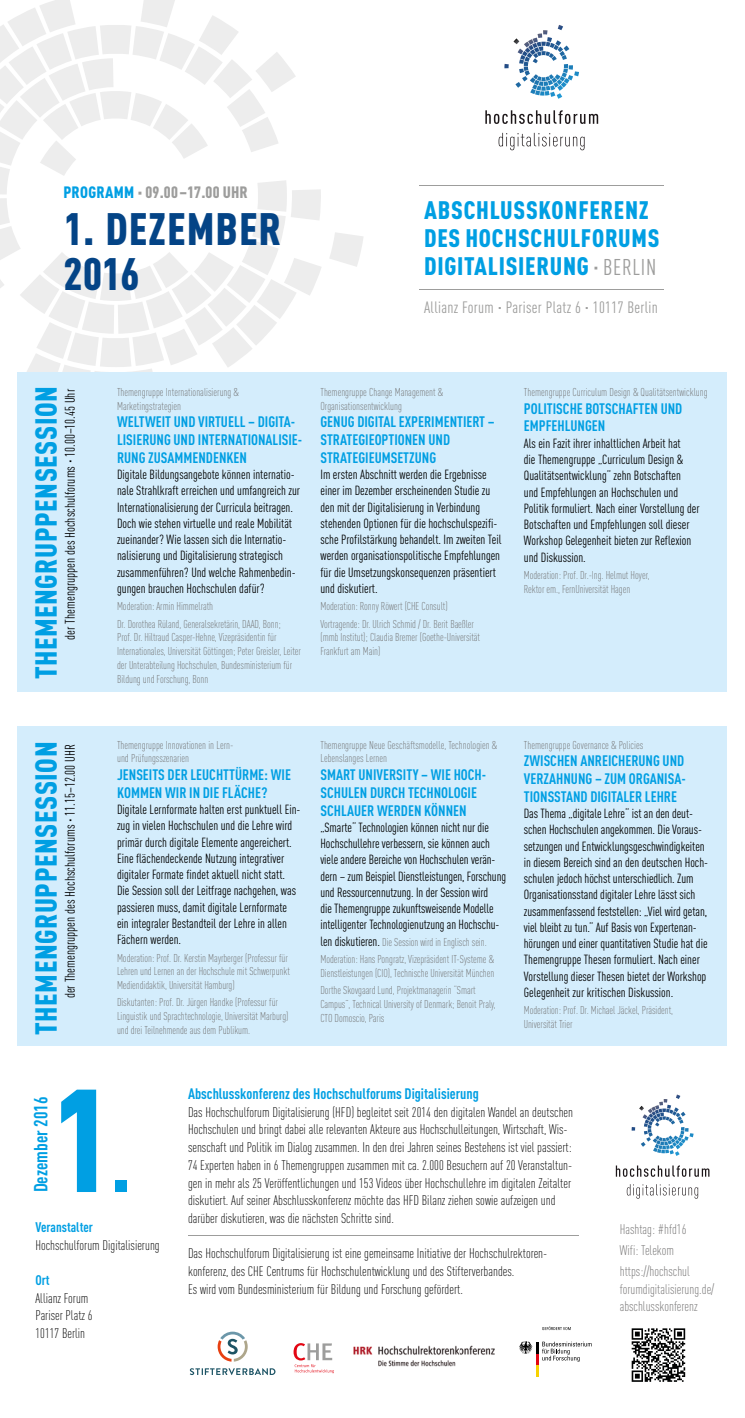
<style>
.page{position:relative;width:745px;height:1418px;background:#fff}
.page>*{position:absolute;margin:0;border:0;box-sizing:border-box;transform-origin:0 0}
.t1{font:900 143.75px "DIN Cond";color:#009fe3}
.t2{font:900 44.75px/45px "DIN Cond";letter-spacing:.02em;color:#044486}
.t3{font:900 30px "DIN Cond";letter-spacing:.02em;color:#009fe3}
.t4{font:900 25px/28.1px "DIN Cond";letter-spacing:.03em;color:#009fe3}
.t5{font:700 18.75px "DIN Cond";color:#009fe3}
.t6{font:16.25px "DIN Cond";letter-spacing:.02em;color:#9d9d9c}
.t7{font:900 16.25px "DIN Cond";letter-spacing:.02em;color:#9d9d9c}
.t8{font:700 15px/17.8px "DIN Cond";color:#009fe3}
.t9{font:300 13.75px/17.8px "DIN Cond";color:#000}
.t10{font:13.75px "DIN Cond";color:#000}
.t11{font:300 13.75px/21px "DIN Cond";color:#706f6f}
.t12{font:700 13.75px "DIN Cond";color:#009fe3}
.t13{font:13.12px/16.2px "DIN Cond";color:#000}
.t14{font:300 11.25px/13.8px "DIN Cond";letter-spacing:-.005em;color:#706f6f}
.s1{color:#009fe3}
.s2{font-weight:400;font-size:22.5px;color:#9d9d9c}
.s3{font-weight:400;font-size:13.12px;color:#000}
.s4{font-size:75px}
</style>
<div class="page">
<svg style="left:0;top:0;width:363px;height:423px"></svg>
<div style="left:18px;top:372px;width:708px;height:319px;background:#d4edfc"></div>
<div style="left:18px;top:726px;width:708px;height:319px;background:#d4edfc"></div>
<hr style="left:188px;top:1235px;width:390px;height:1px;background:#9d9d9c">
<svg style="left:639px;top:1094px;width:46px;height:34px"></svg>
<svg style="left:615px;top:1165px;width:94px;height:11px"></svg>
<svg style="left:626px;top:1184px;width:71px;height:14px"></svg>
<svg style="left:631px;top:1328px;width:55px;height:54px"></svg>
<svg style="left:631px;top:1328px;width:53px;height:53px"></svg>
<hr style="left:419px;top:290px;width:244px;height:1px;background:#9d9d9c">
<hr style="left:419px;top:185px;width:244px;height:1px;background:#9d9d9c">
<svg style="left:513px;top:25px;width:56px;height:41px"></svg>
<svg style="left:485px;top:110px;width:112px;height:14px"></svg>
<svg style="left:498px;top:133px;width:86px;height:17px"></svg>
<svg style="left:519px;top:1341px;width:72px;height:35px"></svg>
<svg style="left:542px;top:1326px;width:28px;height:3px"></svg>
<svg style="left:293px;top:1343px;width:41px;height:30px"></svg>
<img style="left:353px;top:1345px;width:142px;height:22px">
<svg style="left:190px;top:1368px;width:85px;height:6px"></svg>
<svg style="left:217px;top:1331px;width:30px;height:30px"></svg>
<p class="t7" style="left:63px;top:182px;width:186px"><span class="s1">PROGRAMM</span> · 09.00–17.00 UHR</p>
<h2 class="t2" style="left:63px;top:205px;width:219px">1. DEZEMBER<br>2016</h2>
<h3 class="t4" style="left:424px;top:195px;width:237px">ABSCHLUSSKONFERENZ<br>DES HOCHSCHULFORUMS<br>DIGITALISIERUNG <span class="s2">· BErLIn</span></h3>
<p class="t6" style="left:424px;top:298px;width:235px">Allianz Forum · Pariser Platz 6 · 10117 Berlin</p>
<h3 class="t3" style="left:27px;top:679px;width:294px;rotate:-90deg">THEMENGRUPPENSESSION</h3>
<p class="t10" style="left:62px;top:639px;width:252px;rotate:-90deg">der Themengruppen des Hochschulforums · 10.00–10.45 Uhr</p>
<h3 class="t3" style="left:27px;top:1034px;width:294px;rotate:-90deg">THEMENGRUPPENSESSION</h3>
<p class="t10" style="left:62px;top:998px;width:255px;rotate:-90deg">der Themengruppen des Hochschulforums · 11.15–12.00 UHr</p>
<p class="t14" style="left:117px;top:385px;width:123px">Themengruppe Internationalisierung &amp;<br>Marketingstrategien</p>
<p class="t8" style="left:117px;top:413px;width:187px">WELTWEIT UND VIRTUELL – DIGITA-<br>LISIERUNG UND INTERNATIONALISIE-<br>RUNG ZUSAMMENDENKEN</p>
<p class="t13" style="left:117px;top:466px;width:184px">Digitale Bildungsangebote können internatio&shy;nale Strahlkraft erreichen und umfangreich zur Internationalisierung der curricula beitragen.<br>Doch wie stehen virtuelle und reale Mobilität zueinander? Wie lassen sich die Internatio&shy;nalisierung und Digitalisierung strategisch zusammenführen? Und welche rahmenbedin&shy;gungen brauchen Hochschulen dafür?</p>
<p class="t14" style="left:117px;top:597px;width:165px;line-height:17.2px">Moderation: Armin Himmelrath<br>Dr. Dorothea Rüland, Generalsekretärin, DAAD, Bonn;</p>
<p class="t14" style="left:117px;top:630px;width:185px">Prof. Dr. Hiltraud Casper-Hehne, Vizepräsidentin für Internationales, Universität Göttingen; Peter Greisler, Leiter der Unterabteilung Hochschulen, Bundesministerium für Bildung und Forschung, Bonn</p>
<p class="t14" style="left:320px;top:385px;width:124px">Themengruppe Change Management &amp;<br>Organisationsentwicklung</p>
<p class="t8" style="left:320px;top:413px;width:176px">GENUG DIGITAL EXPERIMENTIERT –<br>STRATEGIEOPTIONEN UND<br>STRATEGIE UMSETZUNG</p>
<p class="t13" style="left:320px;top:466px;width:182px">Im ersten Abschnitt werden die Ergebnisse einer im Dezember erscheinenden Studie zu den mit der Digitalisierung in Verbindung stehenden Optionen für die hochschulspezifi&shy;sche Profilstärkung behandelt. Im zweiten Teil werden organisationspolitische Empfehlungen für die Umsetzungskonsequenzen präsentiert und diskutiert.</p>
<p class="t14" style="left:320px;top:597px;width:155px;line-height:17.2px">Moderation: Ronny Röwert (CHE Consult)<br>Vortragende: Dr. Ulrich Schmid / Dr. Berit Baeßler</p>
<p class="t14" style="left:320px;top:630px;width:161px">(mmb Institut); Claudia Bremer (Goethe-Universität<br>Frankfurt am Main)</p>
<p class="t14" style="left:523px;top:385px;width:185px">Themengruppe Curriculum Design &amp; Qualitätsentwicklung</p>
<p class="t8" style="left:523px;top:399px;width:160px">POLITISCHE BOTSCHAFTEN UND<br>EMPFEHLUNGEN</p>
<p class="t13" style="left:523px;top:435px;width:177px">Als ein Fazit ihrer inhaltlichen Arbeit hat<br>die Themengruppe „curriculum Design &amp; Qualitätsentwicklung“ zehn Botschaften<br>und Empfehlungen an Hochschulen und Politik formuliert. nach einer Vorstellung der Botschaften und Empfehlungen soll dieser Workshop Gelegenheit bieten zur reflexion und Diskussion.</p>
<p class="t14" style="left:523px;top:568px;width:127px">Moderation: Prof. Dr.-Ing. Helmut Hoyer,<br>Rektor em., FernUniversität Hagen</p>
<p class="t14" style="left:117px;top:737px;width:118px">Themengruppe Innovationen in Lern&shy;und Prüfungsszenarien</p>
<p class="t8" style="left:117px;top:765px;width:175px">JENSEITS DER LEUCHTTÜRME: WIE<br>KOMMEN WIR IN DIE FLÄCHE?</p>
<p class="t13" style="left:117px;top:801px;width:185px">Digitale Lernformate halten erst punktuell Ein&shy;zug in vielen Hochschulen und die Lehre wird primär durch digitale Elemente angereichert.<br>Eine flächendeckende nutzung integrativer digitaler Formate findet aktuell nicht statt.<br>Die Session soll der Leitfrage nachgehen, was passieren muss, damit digitale Lernformate ein integraler Bestandteil der Lehre in allen Fächern werden.</p>
<p class="t14" style="left:117px;top:950px;width:174px">Moderation: Prof. Dr. Kerstin Mayrberger (Professur für<br>Lehren und Lernen an der Hochschule mit Schwerpunkt<br>Mediendidaktik, Universität Hamburg)</p>
<p class="t14" style="left:117px;top:995px;width:173px">Diskutanten: Prof. Dr. Jürgen Handke (Professur für<br>Linguistik und Sprachtechnologie, Universität Marburg) und drei Teilnehmende aus dem Publikum.</p>
<p class="t14" style="left:320px;top:737px;width:178px">Themengruppe Neue Geschäftsmodelle, Technologien &amp;<br>Lebenslanges Lernen</p>
<p class="t8" style="left:320px;top:765px;width:167px">SMART UNIVERSITY – WIE HOCH-<br>SCHULEN DURCH TECHNOLOGIE<br>SCHLAUER WERDEN KÖNNEN</p>
<p class="t13" style="left:320px;top:819px;width:187px">„Smarte“ Technologien können nicht nur die Hochschullehre verbessern, sie können auch viele andere Bereiche von Hochschulen verän&shy;dern – zum Beispiel Dienstleistungen, Forschung und ressourcennutzung. In der Session wird<br>die Themengruppe zukunftsweisende Modelle intelligenter Technologienutzung an Hochschu-</p>
<p class="t14" style="left:320px;top:933px;width:175px;line-height:17.2px"><span class="s3">len diskutieren.</span> Die Session wird in Englisch sein.<br>Moderation: Hans Pongratz, Vizepräsident IT-Systeme &amp;</p>
<p class="t14" style="left:320px;top:964px;width:175px;line-height:17.2px">Dienstleistungen (CIO), Technische Universität München<br>Dorthe Skovgaard Lund, Projektmanagerin “Smart</p>
<p class="t14" style="left:320px;top:996px;width:177px">Campus”, Technical University of Denmark; Benoit Praly,<br>CTO Domoscio, Paris</p>
<p class="t14" style="left:523px;top:737px;width:121px">Themengruppe Governance &amp; Policies</p>
<p class="t8" style="left:523px;top:751px;width:163px;text-align:justify">ZWISCHEN ANREICHERUNG UND VERZAHNUNG – ZUM ORGANISA-TIONS STAND DIGITALER LEHRE</p>
<p class="t13" style="left:523px;top:805px;width:186px">Das Thema „digitale Lehre“ ist an den deut&shy;schen Hochschulen angekommen. Die Voraus&shy;setzungen und Entwicklungsgeschwindigkeiten in diesem Bereich sind an den deutschen Hoch&shy;schulen jedoch höchst unterschiedlich. Zum Organisationsstand digitaler Lehre lässt sich zusammenfassend feststellen: „Viel wird getan, viel bleibt zu tun.“ Auf Basis von Expertenan&shy;hörungen und einer quantitativen Studie hat die Themengruppe Thesen formuliert. nach einer Vor stellung dieser Thesen bietet der Workshop Gelegenheit zur kritischen Diskussion.</p>
<p class="t14" style="left:523px;top:1003px;width:151px">Moderation: Prof. Dr. Michael Jäckel, Präsident,<br>Universität Trier</p>
<h3 class="t5" style="left:29px;top:1192px;width:97px;rotate:-90deg">DEZEMBER 2016</h3>
<h1 class="t1" style="left:50px;top:1050px;width:81px">1<span class="s4">.</span></h1>
<p class="t8" style="left:188px;top:1084px;width:292px">ABSCHLUSSKONFERENZ DES HOCHSCHULFORUMS DIGITALISIERUNG</p>
<p class="t9" style="left:188px;top:1102px;width:386px">Das Hochschulforum Digitalisierung (HFD) begleitet seit 2014 den digitalen Wandel an deutschen Hochschulen und bringt dabei alle relevanten Akteure aus Hochschulleitungen, Wirtschaft, Wis&shy;senschaft und Politik im Dialog zusammen. In den drei Jahren seines Bestehens ist viel passiert:<br>74 Experten haben in 6 Themengruppen zusammen mit ca. 2.000 Besuchern auf 20 Veranstaltun&shy;gen in mehr als 25 Veröffentlichungen und 153 Videos über Hochschullehre im digitalen Zeitalter diskutiert. Auf seiner Abschlusskonferenz möchte das HFD Bilanz ziehen sowie aufzeigen und darüber diskutieren, was die nächsten Schritte sind.</p>
<p class="t9" style="left:188px;top:1244px;width:360px">Das Hochschulforum Digitalisierung ist eine gemeinsame Initiative der Hochschul rektoren&shy;konferenz, des CHE Centrums für Hochschulentwicklung und des Stifterver bandes.<br>Es wird vom Bundesministerium für Bildung und Forschung gefördert.</p>
<p class="t12" style="left:35px;top:1218px;width:59px">VERANSTALTER</p>
<p class="t9" style="left:35px;top:1235px;width:126px">Hochschulforum Digitalisierung</p>
<p class="t12" style="left:35px;top:1271px;width:16px">ORT</p>
<p class="t9" style="left:35px;top:1288px;width:59px">Allianz Forum<br>Pariser Platz 6<br>10117 Berlin</p>
<p class="t11" style="left:619px;top:1218px;width:72px">Hashtag: #hfd16<br>Wifi: Telekom https://hochschul</p>
<p class="t11" style="left:619px;top:1279px;width:96px;line-height:17.5px">forumdigitalisierung.de/ abschlusskonferenz</p>
</div>
